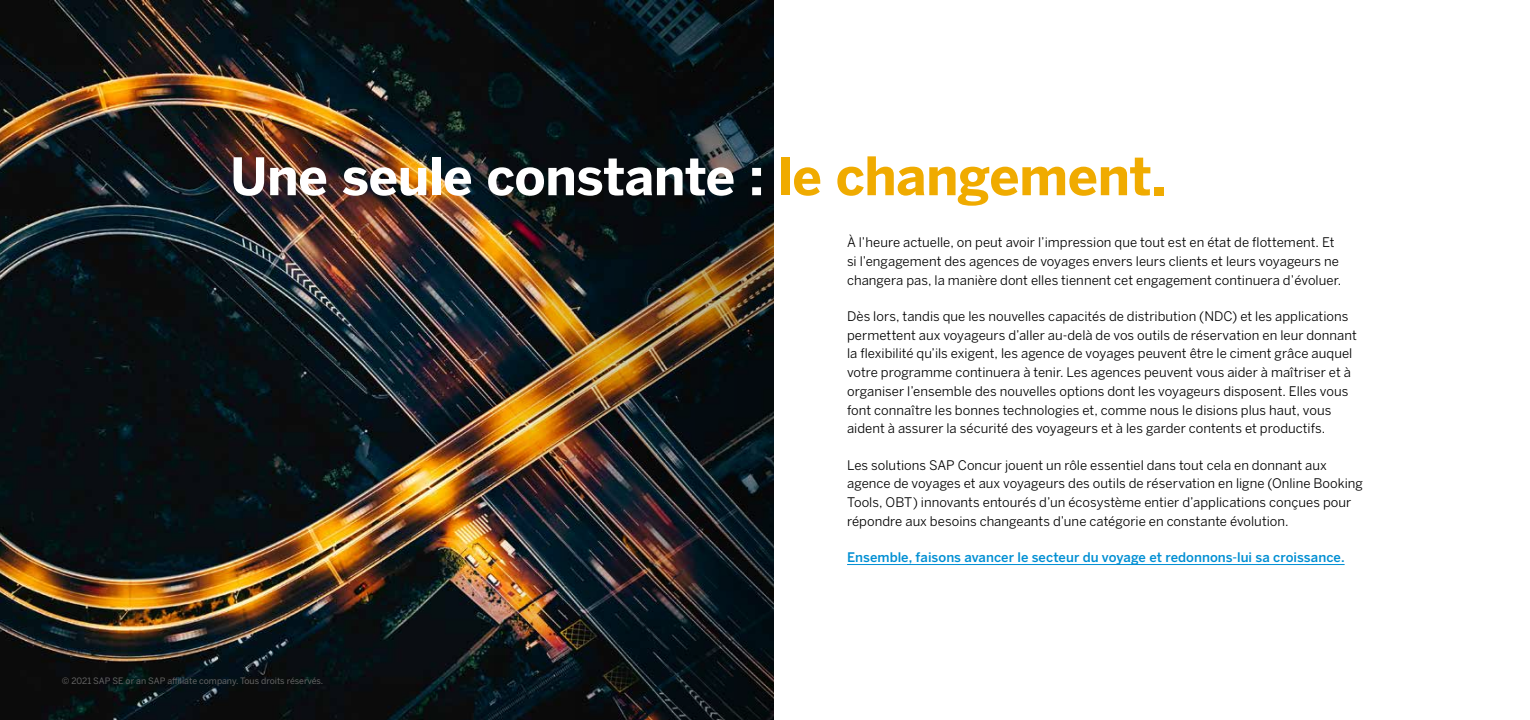
<style>
.page{position:relative;width:1530px;height:720px;background:#fff}
.page>*{position:absolute;margin:0;border:0;box-sizing:border-box;transform-origin:0 0}
.t1{font:700 51.25px "Benton Sans";letter-spacing:-.01em;color:#fff}
.t2{font:13.12px/18.8px "Benton Sans";color:#000}
.t3{font:500 13.12px "Benton Sans";color:#008fd3}
.t4{font:8.75px "Benton Sans";color:#666}
.s1{color:#f0ab00}
.s2{font-size:52.5px;color:#f0ab00}
</style>
<div class="page">
<img style="left:0;top:0;width:486px;height:720px">
<img style="left:486px;top:0;width:287px;height:720px">
<hr style="left:847px;top:564px;width:498px;height:1px;background:#008fd3">
<h1 class="t1" style="left:230px;top:144px;width:938px">Une seule constante : <span class="s1">le</span> <span class="s2">changement.</span></h1>
<p class="t4" style="left:62px;top:676px;width:263px">© 2021 SAP SE or an SAP affiliate company. Tous droits réservés.</p>
<p class="t2" style="left:847px;top:233px;width:496px">À l’heure actuelle, on peut avoir l’impression que tout est en état de flottement. Et si l’engagement des agences de voyages envers leurs clients et leurs voyageurs ne changera pas, la manière dont elles tiennent cet engagement continuera d’évoluer.</p>
<p class="t2" style="left:847px;top:307px;width:511px">Dès lors, tandis que les nouvelles capacités de distribution (NDC) et les applications permettent aux voyageurs d’aller au-delà de vos outils de réservation en leur donnant la flexibilité qu’ils exigent, les agence de voyages peuvent être le ciment grâce auquel votre programme continuera à tenir. Les agences peuvent vous aider à maîtriser et à organiser l’ensemble des nouvelles options dont les voyageurs disposent. Elles vous font connaître les bonnes technologies et, comme nous le disions plus haut, vous aident à assurer la sécurité des voyageurs et à les garder contents et productifs.</p>
<p class="t2" style="left:847px;top:455px;width:517px">Les solutions SAP Concur jouent un rôle essentiel dans tout cela en donnant aux agence de voyages et aux voyageurs des outils de réservation en ligne (Online Booking Tools, OBT) innovants entourés d’un écosystème entier d’applications conçues pour répondre aux besoins changeants d’une catégorie en constante évolution.</p>
<p class="t3" style="left:847px;top:549px;width:499px">Ensemble, faisons avancer le secteur du voyage et redonnons-lui sa croissance.</p>
</div>
